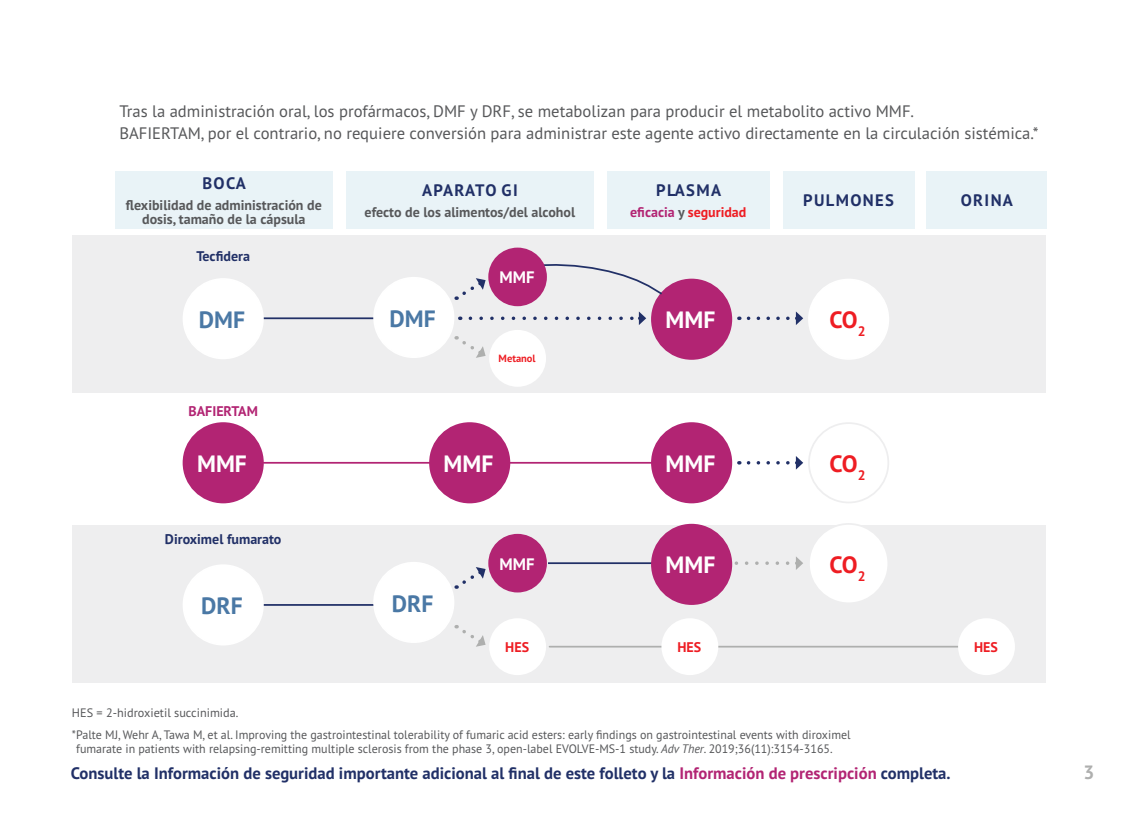
<style>
.page{position:relative;width:1134px;height:819px;background:#fff}
.page>*{position:absolute;margin:0;border:0;box-sizing:border-box;transform-origin:0 0}
.t1{font:700 23.62px "PT Sans Pro";color:#fff}
.t2{font:700 23.62px "PT Sans Pro";color:#4a78a5}
.t3{font:700 23.62px "PT Sans Pro";color:#ee1d23}
.t4{font:700 19.25px "PT Sans Pro";color:#aeafae}
.t5{font:16.62px/22.8px "PT Sans Pro";color:#57585a}
.t6{font:700 16.62px "PT Sans Pro";color:#213067}
.t7{font:700 16.62px "PT Sans Pro";letter-spacing:.045em;color:#213067}
.t8{font:700 16.62px "PT Sans Pro";letter-spacing:.08em;color:#213067}
.t9{font:700 16.62px "PT Sans Pro";color:#fff}
.t10{font:700 14px/14px "PT Sans Pro";color:#57585a;text-align:center}
.t11{font:700 14px "PT Sans Pro";color:#ee1d23}
.t12{font:700 14px "PT Sans Pro";color:#213067}
.t13{font:700 14px "PT Sans Pro";color:#b22473}
.t14{font:12.25px/21.9px "PT Sans Pro";color:#57585a}
.t15{font:700 10.5px "PT Sans Pro";color:#ee1d23}
.s1{color:#b22473}
.s2{color:#57585a}
.s3{font-family:"PT Sans";font-style:italic}
</style>
<div class="page">
<div style="left:72px;top:235px;width:974px;height:158px;background:#eeeeef"></div>
<div style="left:72px;top:525px;width:974px;height:158px;background:#eeeeef"></div>
<div style="left:607px;top:171px;width:162px;height:58px;background:#e9f3f7"></div>
<div style="left:115px;top:171px;width:218px;height:58px;background:#e9f3f7"></div>
<div style="left:346px;top:171px;width:248px;height:58px;background:#e9f3f7"></div>
<hr style="left:259px;top:317px;width:124px;height:2px;background:#213067">
<div style="left:652px;top:280px;width:79px;height:79px;background:#b22473;border-radius:50%"></div>
<div style="left:651px;top:279px;width:81px;height:81px;border:2px solid #b22473;border-radius:50%"></div>
<div style="left:809px;top:280px;width:79px;height:79px;background:#fff;border-radius:50%"></div>
<div style="left:808px;top:279px;width:81px;height:81px;border:2px solid #fff;border-radius:50%"></div>
<div style="left:808px;top:422px;width:81px;height:81px;border:2px solid #eeeeef;border-radius:50%"></div>
<div style="left:809px;top:524px;width:79px;height:79px;background:#fff;border-radius:50%"></div>
<div style="left:808px;top:523px;width:81px;height:81px;border:2px solid #eeeeef;border-radius:50%"></div>
<div style="left:184px;top:279px;width:79px;height:79px;background:#fff;border-radius:50%"></div>
<div style="left:183px;top:278px;width:81px;height:81px;border:2px solid #fff;border-radius:50%"></div>
<svg style="left:470px;top:311px;width:176px;height:14px"></svg>
<svg style="left:748px;top:311px;width:55px;height:14px"></svg>
<svg style="left:748px;top:456px;width:55px;height:14px"></svg>
<div style="left:374px;top:278px;width:80px;height:79px;background:#fff;border-radius:50%"></div>
<div style="left:373px;top:277px;width:81px;height:81px;border:2px solid #fff;border-radius:50%"></div>
<div style="left:489px;top:330px;width:57px;height:57px;background:#fff;border-radius:50%"></div>
<svg style="left:456px;top:278px;width:30px;height:22px"></svg>
<svg style="left:456px;top:567px;width:30px;height:22px"></svg>
<svg style="left:456px;top:336px;width:30px;height:22px"></svg>
<svg style="left:456px;top:625px;width:30px;height:22px"></svg>
<hr style="left:258px;top:604px;width:125px;height:2px;background:#213067">
<div style="left:184px;top:565px;width:79px;height:80px;background:#fff;border-radius:50%"></div>
<div style="left:183px;top:564px;width:81px;height:82px;border:2px solid #fff;border-radius:50%"></div>
<svg style="left:736px;top:556px;width:67px;height:14px"></svg>
<hr style="left:550px;top:646px;width:415px;height:2px;background:#aeafae">
<hr style="left:545px;top:562px;width:117px;height:2px;background:#213067">
<div style="left:374px;top:563px;width:80px;height:79px;background:#fff;border-radius:50%"></div>
<div style="left:373px;top:562px;width:81px;height:81px;border:2px solid #fff;border-radius:50%"></div>
<hr style="left:264px;top:462px;width:167px;height:2px;background:#b22473">
<hr style="left:498px;top:462px;width:154px;height:2px;background:#b22473">
<div style="left:184px;top:423px;width:79px;height:79px;background:#b22473;border-radius:50%"></div>
<div style="left:183px;top:422px;width:81px;height:81px;border:2px solid #b22473;border-radius:50%"></div>
<div style="left:430px;top:423px;width:79px;height:79px;background:#b22473;border-radius:50%"></div>
<div style="left:429px;top:422px;width:81px;height:81px;border:2px solid #b22473;border-radius:50%"></div>
<div style="left:652px;top:423px;width:79px;height:79px;background:#b22473;border-radius:50%"></div>
<div style="left:651px;top:422px;width:81px;height:81px;border:2px solid #b22473;border-radius:50%"></div>
<div style="left:652px;top:525px;width:79px;height:79px;background:#b22473;border-radius:50%"></div>
<div style="left:651px;top:524px;width:81px;height:81px;border:2px solid #b22473;border-radius:50%"></div>
<div style="left:783px;top:171px;width:131px;height:58px;background:#e9f3f7"></div>
<div style="left:926px;top:171px;width:121px;height:58px;background:#e9f3f7"></div>
<div style="left:489px;top:618px;width:57px;height:57px;background:#fff;border-radius:50%"></div>
<div style="left:661px;top:618px;width:57px;height:57px;background:#fff;border-radius:50%"></div>
<div style="left:958px;top:618px;width:57px;height:57px;background:#fff;border-radius:50%"></div>
<div style="left:488px;top:530px;width:60px;height:70px;background:#eeeeef"></div>
<svg style="left:541px;top:261px;width:123px;height:35px"></svg>
<div style="left:487px;top:243px;width:54px;height:70px;background:#eeeeef"></div>
<div style="left:489px;top:248px;width:57px;height:57px;background:#b22473;border-radius:50%"></div>
<div style="left:488px;top:248px;width:59px;height:58px;border:2px solid #b22473;border-radius:50%"></div>
<div style="left:489px;top:535px;width:57px;height:57px;background:#b22473;border-radius:50%"></div>
<div style="left:488px;top:534px;width:59px;height:58px;border:2px solid #b22473;border-radius:50%"></div>
<p class="t5" style="left:119px;top:99px;width:921px">Tras la administración oral, los profármacos, DMF y DRF, se metabolizan para producir el metabolito activo MMF.<br>BAFIERTAM, por el contrario, no requiere conversión para administrar este agente activo directamente en la circulación sistémica.*</p>
<h3 class="t6" style="left:202px;top:172px;width:45px">BOCA</h3>
<p class="t10" style="left:126px;top:197px;width:197px">flexibilidad de administración de dosis, tamaño de la cápsula</p>
<p class="t12" style="left:196px;top:247px;width:55px">Tecfidera</p>
<h3 class="t7" style="left:422px;top:179px;width:97px">APARATO GI</h3>
<p class="t10" style="left:365px;top:204px;width:212px">efecto de los alimentos/del alcohol</p>
<h3 class="t9" style="left:500px;top:267px;width:37px">MMF</h3>
<h1 class="t2" style="left:199px;top:304px;width:48px">DMF</h1>
<h1 class="t2" style="left:390px;top:303px;width:48px">DMF</h1>
<p class="t13" style="left:188px;top:401px;width:71px">BAFIERTAM</p>
<p class="t15" style="left:499px;top:352px;width:39px">Metanol</p>
<h3 class="t6" style="left:656px;top:179px;width:66px">PLASMA</h3>
<p class="t11" style="left:630px;top:202px;width:118px"><span class="s1">eficacia</span> <span class="s2">y</span> seguridad</p>
<h3 class="t8" style="left:803px;top:189px;width:92px">PULMONES</h3>
<h3 class="t6" style="left:961px;top:189px;width:54px">ORINA</h3>
<h1 class="t1" style="left:666px;top:304px;width:51px">MMF</h1>
<h1 class="t3" style="left:829px;top:304px;width:38px">CO<sub>2</sub></h1>
<h1 class="t1" style="left:197px;top:448px;width:51px">MMF</h1>
<h1 class="t1" style="left:444px;top:448px;width:51px">MMF</h1>
<h1 class="t1" style="left:666px;top:448px;width:51px">MMF</h1>
<p class="t12" style="left:165px;top:530px;width:118px">Diroximel fumarato</p>
<h1 class="t2" style="left:201px;top:590px;width:43px">DRF</h1>
<h1 class="t2" style="left:392px;top:588px;width:43px">DRF</h1>
<h3 class="t9" style="left:500px;top:553px;width:37px">MMF</h3>
<h1 class="t1" style="left:666px;top:550px;width:51px">MMF</h1>
<h1 class="t3" style="left:829px;top:448px;width:38px">CO<sub>2</sub></h1>
<h1 class="t3" style="left:829px;top:549px;width:38px">CO<sub>2</sub></h1>
<p class="t11" style="left:505px;top:638px;width:25px">HES</p>
<p class="t11" style="left:678px;top:638px;width:25px">HES</p>
<p class="t11" style="left:974px;top:638px;width:25px">HES</p>
<p class="t14" style="left:72px;top:702px;width:780px">HES = 2-hidroxietil succinimida.<br>*Palte MJ, Wehr A, Tawa M, et al. Improving the gastrointestinal tolerability of fumaric acid esters: early findings on gastrointestinal events with diroximel</p>
<p class="t14" style="left:76px;top:737px;width:758px">fumarate in patients with relapsing-remitting multiple sclerosis from the phase 3, open-label EVOLVE-MS-1 study. <span class="s3">Adv Ther</span>. 2019;36(11):3154-3165.</p>
<h3 class="t6" style="left:71px;top:762px;width:881px">Consulte la Información de seguridad importante adicional al final de este folleto y la <span class="s1">Información de prescripción</span> completa.</h3>
<h2 class="t4" style="left:1083px;top:760px;width:12px">3</h2>
</div>
